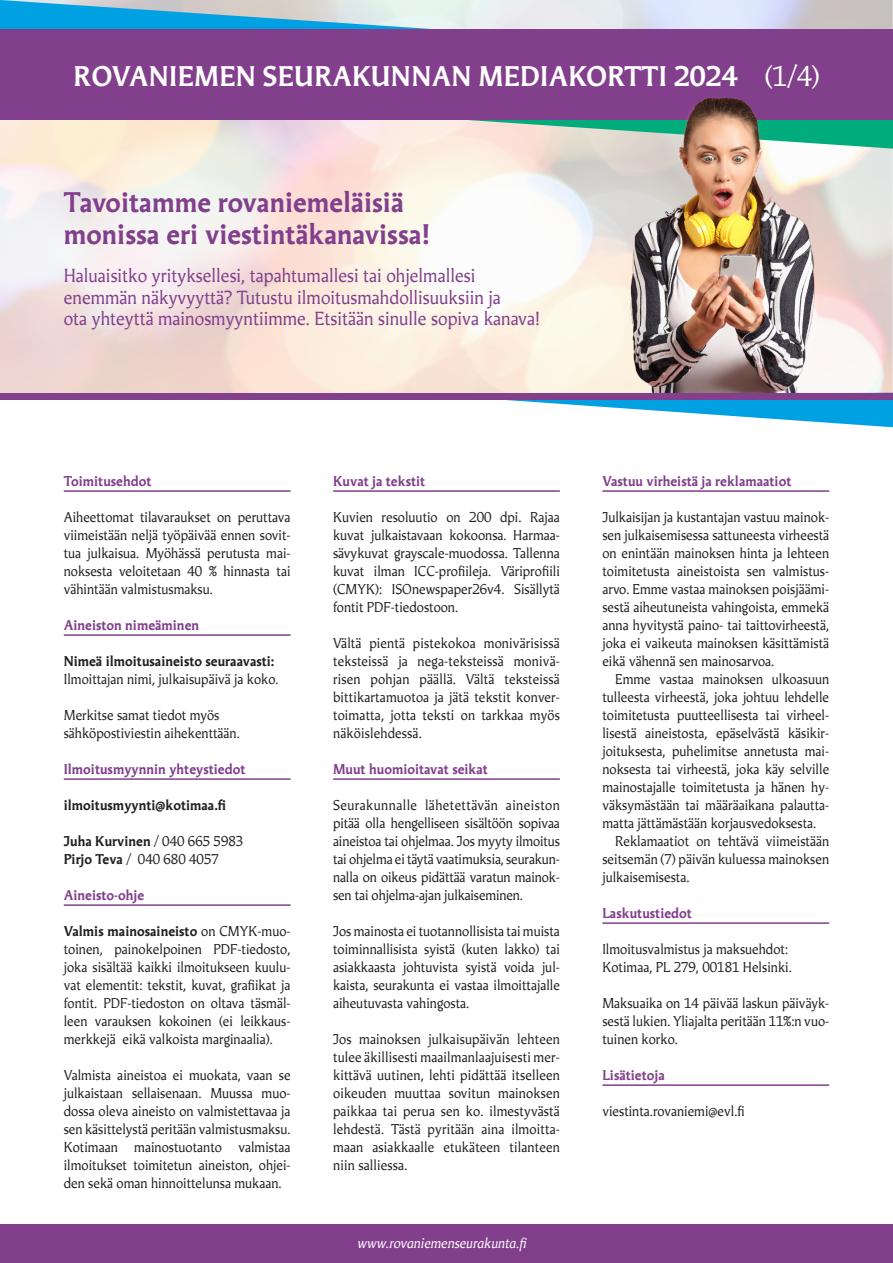
<style>
.page{position:relative;width:893px;height:1263px;background:#fff}
.page>*{position:absolute;margin:0;border:0;box-sizing:border-box;transform-origin:0 0}
.t1{font:700 27px/32.4px "Martti";color:#813f8c}
.t2{font:700 27px "Martti";letter-spacing:.015em;color:#fff}
.t3{font:18px/21.6px "Martti";color:#813f8c}
.t4{font:13.5px/18px "Martti";color:#231f20;text-align:justify}
.t5{font:700 13.5px "Martti";color:#813f8c}
.t6{font:700 13.5px "Martti";color:#231f20}
.t7{font:italic 13.5px "Martti";color:#fff}
.s1{font-weight:400}
.s2{font-weight:700}
</style>
<div class="page">
<svg style="left:506px;top:400px;width:387px;height:27px"></svg>
<div style="left:0;top:393px;width:893px;height:7px;background:#813f8c"></div>
<svg style="left:0;top:0;width:893px;height:149px;background:#bbd3d8"></svg>
<div style="left:0;top:30px;width:893px;height:90px;background:#813f8c"></div>
<hr style="left:64px;top:490px;width:227px;height:2px;background:#813f8c">
<hr style="left:64px;top:634px;width:227px;height:2px;background:#813f8c">
<hr style="left:64px;top:778px;width:227px;height:2px;background:#813f8c">
<hr style="left:64px;top:904px;width:227px;height:2px;background:#813f8c">
<hr style="left:333px;top:490px;width:227px;height:2px;background:#813f8c">
<hr style="left:333px;top:778px;width:227px;height:2px;background:#813f8c">
<hr style="left:602px;top:490px;width:227px;height:2px;background:#813f8c">
<hr style="left:602px;top:922px;width:227px;height:2px;background:#813f8c">
<hr style="left:602px;top:1084px;width:227px;height:2px;background:#813f8c">
<div style="left:0;top:1225px;width:893px;height:38px;background:#813f8c"></div>
<img style="left:615px;top:97px;width:215px;height:296px">
<h1 class="t2" style="left:73px;top:58px;width:748px">ROVANIEMEN SEURAKUNNAN MEDIAKORTTI 2024 <span class="s1">(1/4)</span></h1>
<h1 class="t1" style="left:64px;top:185px;width:367px">Tavoitamme rovaniemeläisiä monissa eri viestintäkanavissa!</h1>
<h2 class="t3" style="left:64px;top:265px;width:477px">Haluaisitko yrityksellesi, tapahtumallesi tai ohjelmallesi enemmän näkyvyyttä? Tutustu ilmoitusmahdollisuuksiin ja<br>ota yhteyttä mainosmyyntiimme. Etsitään sinulle sopiva kanava!</h2>
<p class="t5" style="left:64px;top:472px;width:89px">Toimitusehdot</p>
<p class="t4" style="left:64px;top:508px;width:228px">Aiheettomat tilavaraukset on peruttava viimeistään neljä työpäivää ennen sovit&shy;tua julkaisua. Myöhässä perutusta mai&shy;noksesta veloitetaan 40 % hinnasta tai vähintään valmistusmaksu.</p>
<p class="t5" style="left:64px;top:616px;width:137px">Aineiston nimeäminen</p>
<p class="t6" style="left:64px;top:652px;width:212px">Nimeä ilmoitusaineisto seuraavasti:</p>
<p class="t4" style="left:64px;top:670px;width:216px">Ilmoittajan nimi, julkaisupäivä ja koko.</p>
<p class="t4" style="left:64px;top:706px;width:178px">Merkitse samat tiedot myös sähköpostiviestin aihekenttään.</p>
<p class="t5" style="left:64px;top:760px;width:183px">Ilmoitusmyynnin yhteystiedot</p>
<p class="t6" style="left:64px;top:796px;width:164px">ilmoitusmyynti@kotimaa.fi</p>
<p class="t4" style="left:64px;top:832px;width:181px"><span class="s2">Juha Kurvinen</span> / 040 665 5983<br><span class="s2">Pirjo Teva</span> / 040 680 4057</p>
<p class="t5" style="left:64px;top:886px;width:82px">Aineisto-ohje</p>
<p class="t4" style="left:64px;top:922px;width:228px"><span class="s2">Valmis mainosaineisto</span> on CMYK-muo&shy;toinen, painokelpoinen PDF-tiedosto, joka sisältää kaikki ilmoitukseen kuulu&shy;vat elementit: tekstit, kuvat, grafiikat ja fontit. PDF-tiedoston on oltava täsmäl&shy;leen varauksen kokoinen (ei leikkaus&shy;merkkejä eikä valkoista marginaalia).</p>
<p class="t4" style="left:64px;top:1066px;width:228px">Valmista aineistoa ei muokata, vaan se julkaistaan sellaisenaan. Muussa muo&shy;dossa oleva aineisto on valmistettavaa ja sen käsittelystä peritään valmistusmaksu.<br>Kotimaan mainostuotanto valmistaa ilmoitukset toimitetun aineiston, ohjei&shy;den sekä oman hinnoittelunsa mukaan.</p>
<p class="t5" style="left:333px;top:472px;width:94px">Kuvat ja tekstit</p>
<p class="t4" style="left:333px;top:508px;width:228px">Kuvien resoluutio on 200 dpi. Rajaa kuvat julkaistavaan kokoonsa. Harmaa&shy;sävykuvat grayscale-muodossa. Tallenna kuvat ilman ICC-profiileja. Väriprofiili (CMYK): ISOnewspaper26v4. Sisällytä fontit PDF-tiedostoon.</p>
<p class="t4" style="left:333px;top:634px;width:228px">Vältä pientä pistekokoa monivärisissä teksteissä ja nega-teksteissä monivä&shy;risen pohjan päällä. Vältä teksteissä bittikartamuotoa ja jätä tekstit konver&shy;toimatta, jotta teksti on tarkkaa myös näköislehdessä.</p>
<p class="t5" style="left:333px;top:760px;width:156px">Muut huomioitavat seikat</p>
<p class="t4" style="left:333px;top:796px;width:228px">Seurakunnalle lähetettävän aineiston pitää olla hengelliseen sisältöön sopivaa aineistoa tai ohjelmaa. Jos myyty ilmoitus tai ohjelma ei täytä vaatimuksia, seurakun&shy;nalla on oikeus pidättää varatun mainok&shy;sen tai ohjelma-ajan julkaiseminen.</p>
<p class="t4" style="left:333px;top:922px;width:228px">Jos mainosta ei tuotannollisista tai muista toiminnallisista syistä (kuten lakko) tai asiakkaasta johtuvista syistä voida jul&shy;kaista, seurakunta ei vastaa ilmoittajalle aiheutuvasta vahingosta.</p>
<p class="t4" style="left:333px;top:1030px;width:228px">Jos mainoksen julkaisupäivän lehteen tulee äkillisesti maailmanlaajuisesti mer&shy;kittävä uutinen, lehti pidättää itselleen oikeuden muuttaa sovitun mainoksen paikkaa tai perua sen ko. ilmestyvästä lehdestä. Tästä pyritään aina ilmoitta&shy;maan asiakkaalle etukäteen tilanteen niin salliessa.</p>
<p class="t7" style="left:358px;top:1234px;width:171px">www.rovaniemenseurakunta.fi</p>
<p class="t5" style="left:602px;top:472px;width:191px">Vastuu virheistä ja reklamaatiot</p>
<p class="t4" style="left:602px;top:508px;width:228px">Julkaisijan ja kustantajan vastuu mainok&shy;sen julkaisemisessa sattuneesta virheestä on enintään mainoksen hinta ja lehteen toimitetusta aineistoista sen valmistus&shy;arvo. Emme vastaa mainoksen poisjäämi&shy;sestä aiheutuneista vahingoista, emmekä anna hyvitystä paino- tai taittovirheestä, joka ei vaikeuta mainoksen käsittämistä eikä vähennä sen mainosarvoa.</p>
<p class="t4" style="left:615px;top:670px;width:216px">Emme vastaa mainoksen ulkoasuun</p>
<p class="t4" style="left:602px;top:688px;width:228px">tulleesta virheestä, joka johtuu lehdelle</p>
<p class="t4" style="left:602px;top:706px;width:228px">toimitetusta puutteellisesta tai virheel-</p>
<p class="t4" style="left:602px;top:724px;width:228px">lisestä aineistosta, epäselvästä käsikir-</p>
<p class="t4" style="left:602px;top:742px;width:228px">joituksesta, puhelimitse annetusta mai-</p>
<p class="t4" style="left:602px;top:760px;width:228px">noksesta tai virheestä, joka käy selville</p>
<p class="t4" style="left:602px;top:778px;width:228px">mainostajalle toimitetusta ja hänen hy-</p>
<p class="t4" style="left:602px;top:796px;width:228px">väksymästään tai määräaikana palautta-</p>
<p class="t4" style="left:602px;top:814px;width:215px">matta jättämästään korjausvedoksesta.</p>
<p class="t4" style="left:615px;top:832px;width:216px">Reklamaatiot on tehtävä viimeistään</p>
<p class="t4" style="left:602px;top:850px;width:228px">seitsemän (7) päivän kuluessa mainoksen</p>
<p class="t4" style="left:602px;top:868px;width:89px">julkaisemisesta.</p>
<p class="t5" style="left:602px;top:904px;width:91px">Laskutustiedot</p>
<p class="t4" style="left:602px;top:940px;width:191px">Ilmoitusvalmistus ja maksuehdot:<br>Kotimaa, PL 279, 00181 Helsinki.</p>
<p class="t4" style="left:602px;top:994px;width:228px">Maksuaika on 14 päivää laskun päiväyk&shy;sestä lukien. Yliajalta peritään 11%:n vuo&shy;tuinen korko.</p>
<p class="t5" style="left:602px;top:1066px;width:64px">Lisätietoja</p>
<p class="t4" style="left:602px;top:1102px;width:144px">viestinta.rovaniemi@evl.fi</p>
</div>
